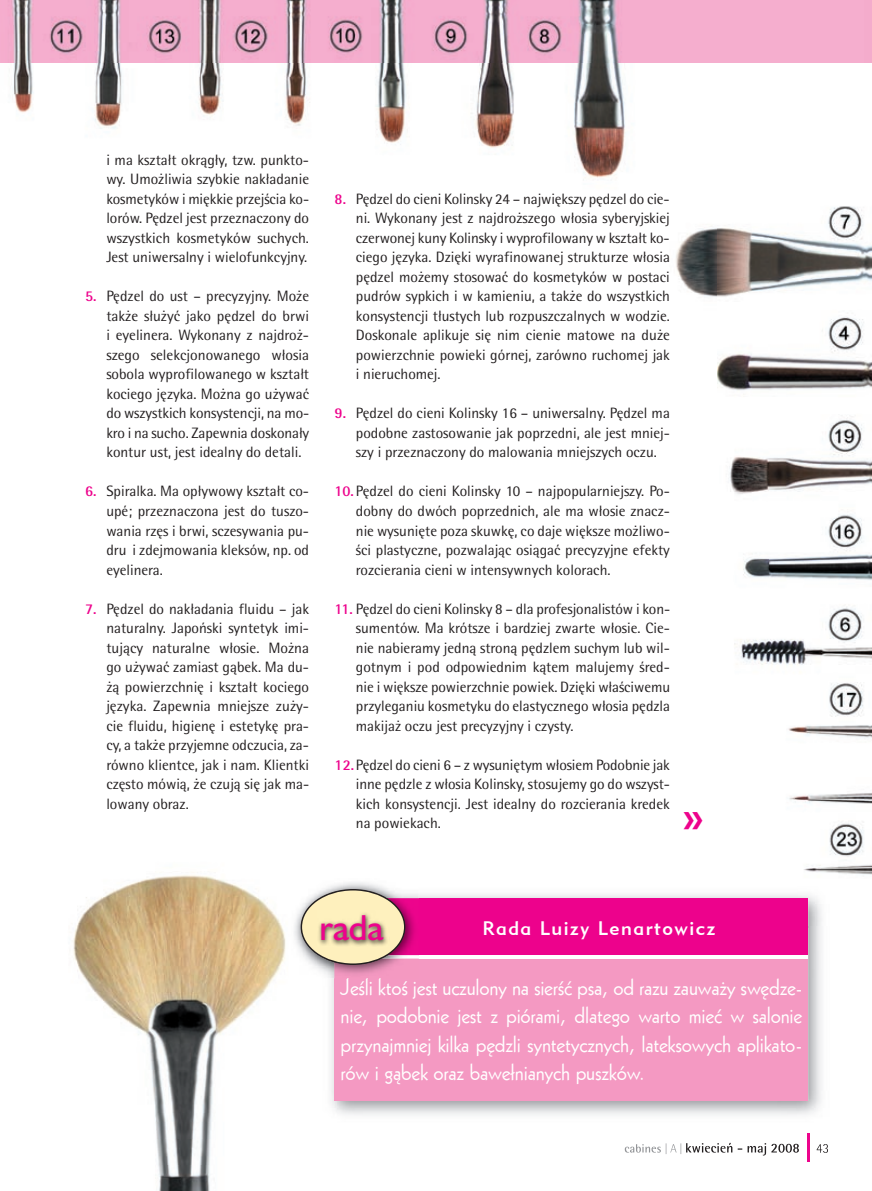
<style>
.page{position:relative;width:872px;height:1191px;background:#fff}
.page>*{position:absolute;margin:0;border:0;box-sizing:border-box;transform-origin:0 0}
.t1{font:700 45px "Myriad Pro";color:#ed028c}
.t2{font:33px "Humanst 521 PL";color:#ed028c}
.t3{font:22.5px/28.5px "Geometric 231 BT Roman C";letter-spacing:-.01em;color:#fff;text-align:justify}
.t4{font:19.5px "Geometric 415 BT Medium A";letter-spacing:.08em;color:#fff}
.t5{font:15px/19.5px "Rotis Semi Sans Pl";color:#231f20;text-align:justify}
.s1{font-weight:700;color:#ed028c}
</style>
<div class="page">
<img style="left:0;top:62px;width:718px;height:322px">
<img style="left:718px;top:62px;width:154px;height:813px">
<img style="left:73px;top:875px;width:213px;height:316px">
<svg style="left:816px;top:1144px;width:12px;height:8px"></svg>
<img style="left:807px;top:1133px;width:2px;height:28px">
<img style="left:625px;top:1144px;width:36px;height:8px">
<img style="left:665px;top:1143px;width:17px;height:11px">
<img style="left:686px;top:1142px;width:113px;height:13px">
<img style="left:0;top:0;width:872px;height:62px">
<img style="left:419px;top:894px;width:403px;height:32px">
<img style="left:780px;top:926px;width:42px;height:189px">
<div style="left:334px;top:898px;width:474px;height:58px;background:#ed028c"></div>
<div style="left:334px;top:956px;width:474px;height:144px;background:#f499c2"></div>
<hr style="left:334px;top:955px;width:474px;height:3px;background:#fff">
<img style="left:292px;top:882px;width:127px;height:96px">
<img style="left:334px;top:958px;width:85px;height:20px">
<img style="left:405px;top:955px;width:14px;height:3px">
<svg style="left:300px;top:889px;width:105px;height:76px;background:#dec9b2"></svg>
<img style="left:317px;top:910px;width:72px;height:36px">
<p class="t5" style="left:106px;top:150px;width:204px">i ma kształt okrągły, tzw. punkto&shy;wy. Umożliwia szybkie nakładanie kosmetyków i miękkie przejścia ko&shy;lorów. Pędzel jest przeznaczony do wszystkich kosmetyków suchych.<br>Jest uniwersalny i wielofunkcyjny.</p>
<p class="t5" style="left:106px;top:286px;width:204px;text-indent:-21px"><span class="s1">5.</span> Pędzel do ust – precyzyjny. Może także służyć jako pędzel do brwi i eyelinera. Wykonany z najdroż&shy;szego selekcjonowanego włosia sobola wyprofilowanego w kształt kociego języka. Można go używać do wszystkich konsystencji, na mo&shy;kro i na sucho. Zapewnia doskonały kontur ust, jest idealny do detali.</p>
<p class="t5" style="left:106px;top:481px;width:204px;text-indent:-21px"><span class="s1">6.</span> Spiralka. Ma opływowy kształt co&shy;upé; przeznaczona jest do tuszo&shy;wania rzęs i brwi, sczesywania pu&shy;dru i zdejmowania kleksów, np. od eyelinera.</p>
<p class="t5" style="left:106px;top:598px;width:204px;text-indent:-21px"><span class="s1">7.</span> Pędzel do nakładania fluidu – jak naturalny. Japoński syntetyk imi&shy;tujący naturalne włosie. Można go używać zamiast gąbek. Ma du&shy;żą powierzchnię i kształt kociego języka. Zapewnia mniejsze zuży&shy;cie fluidu, higienę i estetykę pra&shy;cy, a także przyjemne odczucia, za&shy;równo klientce, jak i nam. Klientki często mówią, że czują się jak ma&shy;lowany obraz.</p>
<p class="t5" style="left:356px;top:189px;width:315px;text-indent:-21px"><span class="s1">8.</span> Pędzel do cieni Kolinsky 24 – największy pędzel do cie&shy;ni. Wykonany jest z najdroższego włosia syberyjskiej czerwonej kuny Kolinsky i wyprofilowany w kształt ko&shy;ciego języka. Dzięki wyrafinowanej strukturze włosia pędzel możemy stosować do kosmetyków w postaci pudrów sypkich i w kamieniu, a także do wszystkich konsystencji tłustych lub rozpuszczalnych w wodzie.<br>Doskonale aplikuje się nim cienie matowe na duże powierzchnie powieki górnej, zarówno ruchomej jak i nieruchomej.</p>
<p class="t5" style="left:356px;top:403px;width:315px;text-indent:-21px"><span class="s1">9.</span> Pędzel do cieni Kolinsky 16 – uniwersalny. Pędzel ma podobne zastosowanie jak poprzedni, ale jest mniej&shy;szy i przeznaczony do malowania mniejszych oczu.</p>
<p class="t5" style="left:356px;top:481px;width:315px;text-indent:-21px"><span class="s1">10.</span> Pędzel do cieni Kolinsky 10 – najpopularniejszy. Po&shy;dobny do dwóch poprzednich, ale ma włosie znacz&shy;nie wysunięte poza skuwkę, co daje większe możliwo&shy;ści plastyczne, pozwalając osiągać precyzyjne efekty rozcierania cieni w intensywnych kolorach.</p>
<p class="t5" style="left:356px;top:598px;width:316px;text-indent:-21px"><span class="s1">11.</span> Pędzel do cieni Kolinsky 8 – dla profesjonalistów i kon&shy;sumentów. Ma krótsze i bardziej zwarte włosie. Cie&shy;nie nabieramy jedną stroną pędzlem suchym lub wil&shy;gotnym i pod odpowiednim kątem malujemy śred&shy;nie i większe powierzchnie powiek. Dzięki właściwemu przyleganiu kosmetyku do elastycznego włosia pędzla makijaż oczu jest precyzyjny i czysty.</p>
<p class="t5" style="left:356px;top:754px;width:316px;text-indent:-21px"><span class="s1">12.</span> Pędzel do cieni 6 – z wysuniętym włosiem Podobnie jak inne pędzle z włosia Kolinsky, stosujemy go do wszyst&shy;kich konsystencji. Jest idealny do rozcierania kredek na powiekach.</p>
<h1 class="t1" style="left:682px;top:787px;width:22px">»</h1>
<h2 class="t2" style="left:319px;top:905px;width:65px">rada</h2>
<h3 class="t4" style="left:482px;top:916px;width:235px">Rada Luizy Lenartowicz</h3>
<h3 class="t3" style="left:340px;top:971px;width:463px">Jeśli ktoś jest uczulony na sierść psa, od razu zauważy swędze&shy;nie, podobnie jest z piórami, dlatego warto mieć w salonie przynajmniej kilka pędzli syntetycznych, lateksowych aplikato&shy;rów i gąbek oraz bawełnianych puszków.</h3>
</div>
